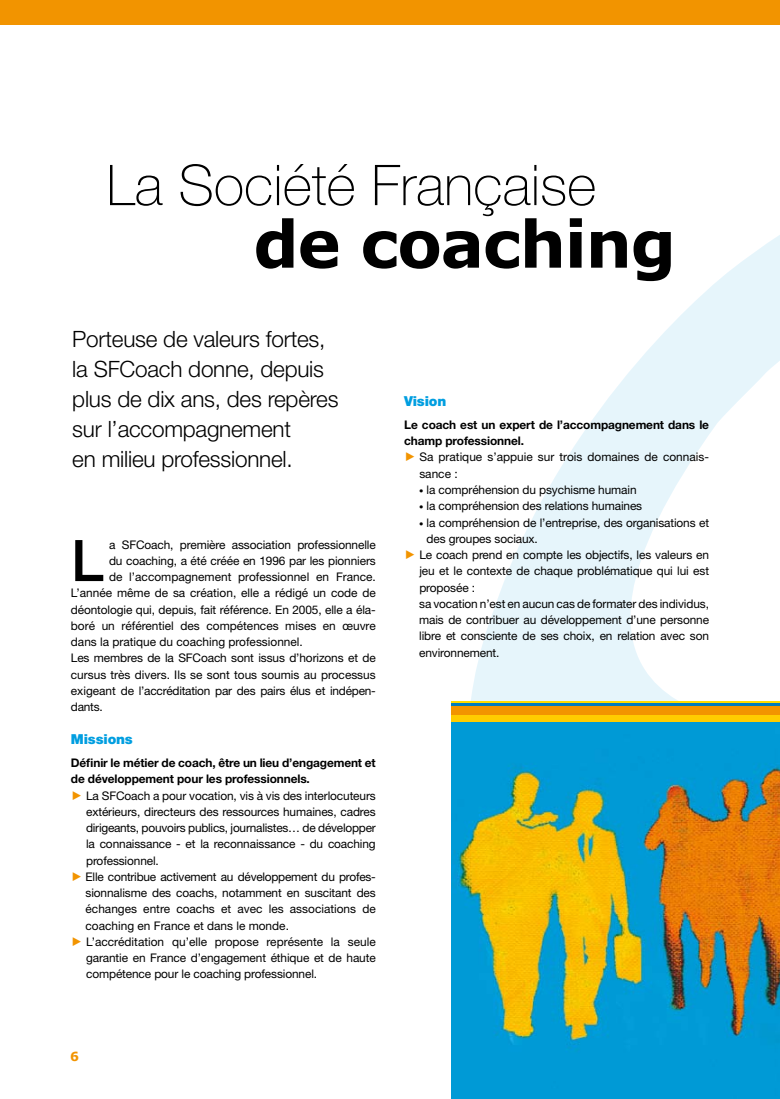
<style>
.page{position:relative;width:780px;height:1099px;background:#fff}
.page>*{position:absolute;margin:0;border:0;box-sizing:border-box;transform-origin:0 0}
.t1{font:700 65px "Verdana";letter-spacing:-.02em;color:#000}
.t2{font:500 57.38px "Helvetica Neue";color:#000}
.t3{font:100 56.25px "Helvetica Neue";color:#000}
.t4{font:300 22.5px/30px "Helvetica Neue";letter-spacing:-.01em;color:#000}
.t5{font:900 13.75px "Helvetica Neue";letter-spacing:-.01em;color:#009ee0}
.t6{font:700 12.5px "Verdana";color:#f29400}
.t7{font:11.88px/16.2px "Helvetica Neue";letter-spacing:-.01em;color:#000}
.t8{font:700 11.88px/16.2px "Helvetica Neue";letter-spacing:-.01em;color:#000}
</style>
<div class="page">
<div style="left:0;top:1px;width:779px;height:23px;background:#f29400"></div>
<svg style="left:471px;top:236px;width:308px;height:465px"></svg>
<img style="left:451px;top:721px;width:328px;height:377px">
<div style="left:451px;top:704px;width:328px;height:14px;background:#f29400"></div>
<div style="left:451px;top:715px;width:328px;height:6px;background:#fc0"></div>
<hr style="left:451px;top:702px;width:328px;height:3px;background:#007cbd">
<hr style="left:451px;top:701px;width:328px;height:2px;background:#ffdc00">
<h3 class="t3" style="left:106px;top:153px;width:491px">La Société Française</h3>
<h1 class="t1" style="left:253px;top:202px;width:424px">de coaching</h1>
<h3 class="t4" style="left:72px;top:324px;width:268px">Porteuse de valeurs fortes, la SFCoach donne, depuis plus de dix ans, des repères sur l’accompagnement<br>en milieu professionnel.</h3>
<h2 class="t2" style="left:71px;top:526px;width:34px">L</h2>
<p class="t7" style="left:109px;top:536px;width:268px">a SFCoach, première association professionnelle</p>
<p class="t7" style="left:109px;top:552px;width:268px">du coaching, a été créée en 1996 par les pionniers</p>
<p class="t7" style="left:109px;top:568px;width:268px">de l’accompagnement professionnel en France.</p>
<p class="t7" style="left:71px;top:584px;width:306px">L’année même de sa création, elle a rédigé un code de</p>
<p class="t7" style="left:71px;top:601px;width:306px">déontologie qui, depuis, fait référence. En 2005, elle a éla-</p>
<p class="t7" style="left:71px;top:617px;width:306px">boré un référentiel des compétences mises en œuvre</p>
<p class="t7" style="left:71px;top:633px;width:233px">dans la pratique du coaching professionnel.</p>
<p class="t7" style="left:71px;top:649px;width:306px">Les membres de la SFCoach sont issus d’horizons et de</p>
<p class="t7" style="left:71px;top:666px;width:306px">cursus très divers. Ils se sont tous soumis au processus</p>
<p class="t7" style="left:71px;top:682px;width:306px">exigeant de l’accréditation par des pairs élus et indépen-</p>
<p class="t7" style="left:71px;top:698px;width:33px">dants.</p>
<p class="t5" style="left:71px;top:730px;width:63px">Missions</p>
<p class="t8" style="left:71px;top:754px;width:306px">Définir le métier de coach, être un lieu d’engagement et de développement pour les professionnels.</p>
<p class="t7" style="left:86px;top:787px;width:292px">La SFCoach a pour vocation, vis à vis des interlocuteurs extérieurs, directeurs des ressources humaines, cadres dirigeants, pouvoirs publics, journalistes… de développer la connaissance - et la reconnaissance - du coaching professionnel.<br>Elle contribue activement au développement du profes&shy;sionnalisme des coachs, notamment en suscitant des échanges entre coachs et avec les associations de coaching en France et dans le monde.<br>L’accréditation qu’elle propose représente la seule garantie en France d’engagement éthique et de haute compétence pour le coaching professionnel.</p>
<p class="t5" style="left:404px;top:392px;width:44px">Vision</p>
<p class="t8" style="left:404px;top:416px;width:306px">Le coach est un expert de l’accompagnement dans le champ professionnel.</p>
<p class="t7" style="left:419px;top:449px;width:291px">Sa pratique s’appuie sur trois domaines de connais-</p>
<p class="t7" style="left:419px;top:465px;width:40px">sance :</p>
<p class="t7" style="left:426px;top:481px;width:211px">la compréhension du psychisme humain</p>
<p class="t7" style="left:426px;top:498px;width:217px">la compréhension des relations humaines</p>
<p class="t7" style="left:426px;top:514px;width:284px">la compréhension de l’entreprise, des organisations et</p>
<p class="t7" style="left:426px;top:530px;width:113px">des groupes sociaux.</p>
<p class="t7" style="left:419px;top:546px;width:291px">Le coach prend en compte les objectifs, les valeurs en</p>
<p class="t7" style="left:419px;top:562px;width:291px">jeu et le contexte de chaque problématique qui lui est</p>
<p class="t7" style="left:419px;top:579px;width:57px">proposée :</p>
<p class="t7" style="left:419px;top:595px;width:291px">sa vocation n’est en aucun cas de formater des individus,</p>
<p class="t7" style="left:419px;top:611px;width:291px">mais de contribuer au développement d’une personne</p>
<p class="t7" style="left:419px;top:627px;width:291px">libre et consciente de ses choix, en relation avec son</p>
<p class="t7" style="left:419px;top:644px;width:82px">environnement.</p>
<p class="t6" style="left:70px;top:1048px;width:10px">6</p>
</div>
